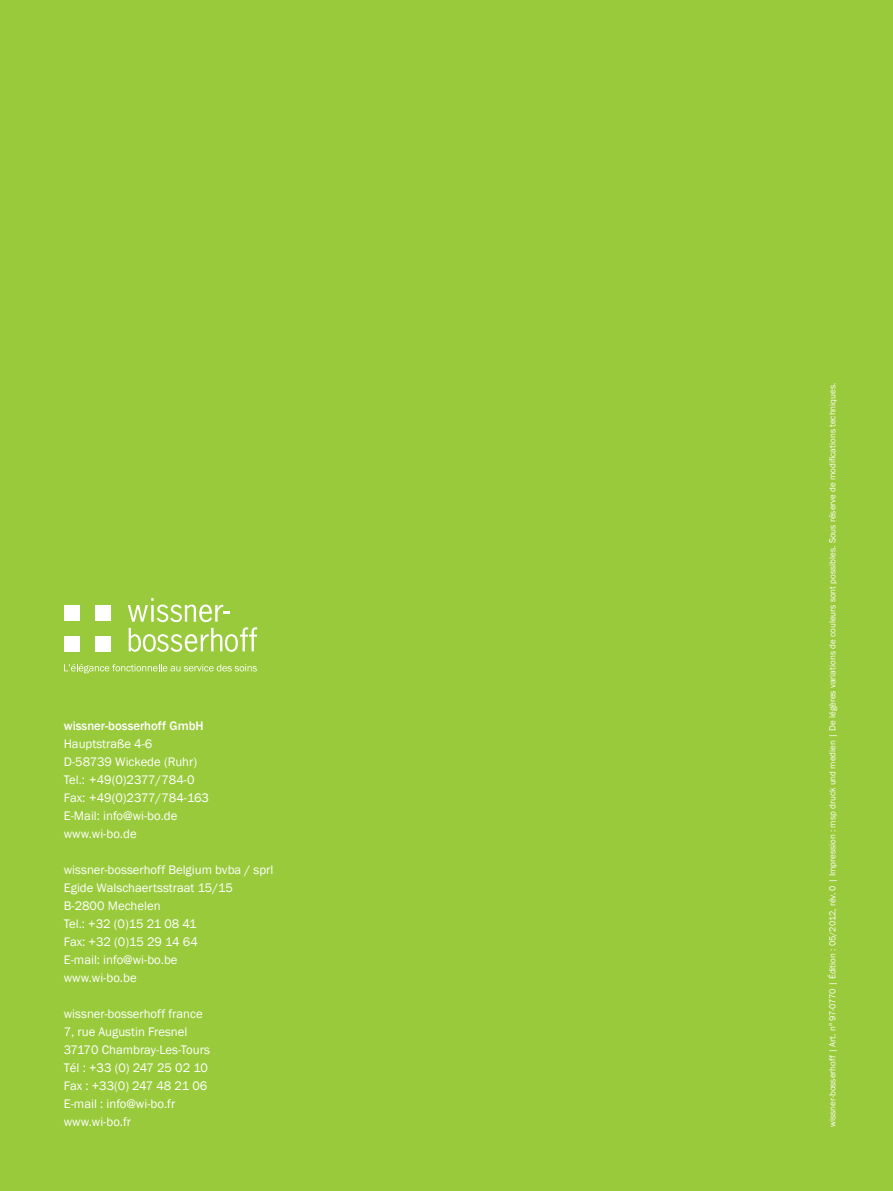
<style>
.page{position:relative;width:893px;height:1191px;background:#99ca3b}
.page>*{position:absolute;margin:0;border:0;box-sizing:border-box;transform-origin:0 0}
.t1{font:12.75px/18px "Franklin Gothic";color:#fff}
.t2{font:500 12.75px "Franklin Gothic";color:#fff}
.t3{font:9px "Franklin Gothic";color:#fff}
</style>
<div class="page">
<div style="left:64px;top:636px;width:15px;height:15px;background:#fff"></div>
<div style="left:95px;top:636px;width:16px;height:15px;background:#fff"></div>
<div style="left:64px;top:605px;width:15px;height:15px;background:#fff"></div>
<div style="left:95px;top:605px;width:16px;height:15px;background:#fff"></div>
<svg style="left:128px;top:598px;width:129px;height:54px"></svg>
<svg style="left:64px;top:663px;width:193px;height:10px"></svg>
<p class="t2" style="left:64px;top:717px;width:142px">wissner-bosserhoff GmbH</p>
<p class="t1" style="left:64px;top:735px;width:147px">Hauptstraße 4-6<br>D-58739 Wickede (Ruhr)<br>Tel.: +49(0)2377/784-0<br>Fax: +49(0)2377/784-163<br>E-Mail: info@wi-bo.de www.wi-bo.de</p>
<p class="t1" style="left:64px;top:861px;width:211px">wissner-bosserhoff Belgium bvba / sprl<br>Egide Walschaertsstraat 15/15<br>B-2800 Mechelen<br>Tel.: +32 (0)15 21 08 41<br>Fax: +32 (0)15 29 14 64<br>E-mail: info@wi-bo.be<br>www.wi-bo.be</p>
<p class="t1" style="left:64px;top:1005px;width:148px">wissner-bosserhoff france<br>7, rue Augustin Fresnel<br>37170 Chambray-Les-Tours<br>Tél : +33 (0) 247 25 02 10<br>Fax : +33(0) 247 48 21 06<br>E-mail : info@wi-bo.fr www.wi-bo.fr</p>
<p class="t3" style="left:827px;top:1127px;width:745px;rotate:-90deg">wissner-bosserhoff | Art. nº 97-0770 | Édition : 05/2012, rév. 0 | Impression : msp druck und medien | De légères variations de couleurs sont possibles. Sous réserve de modifications techniques.</p>
</div>
